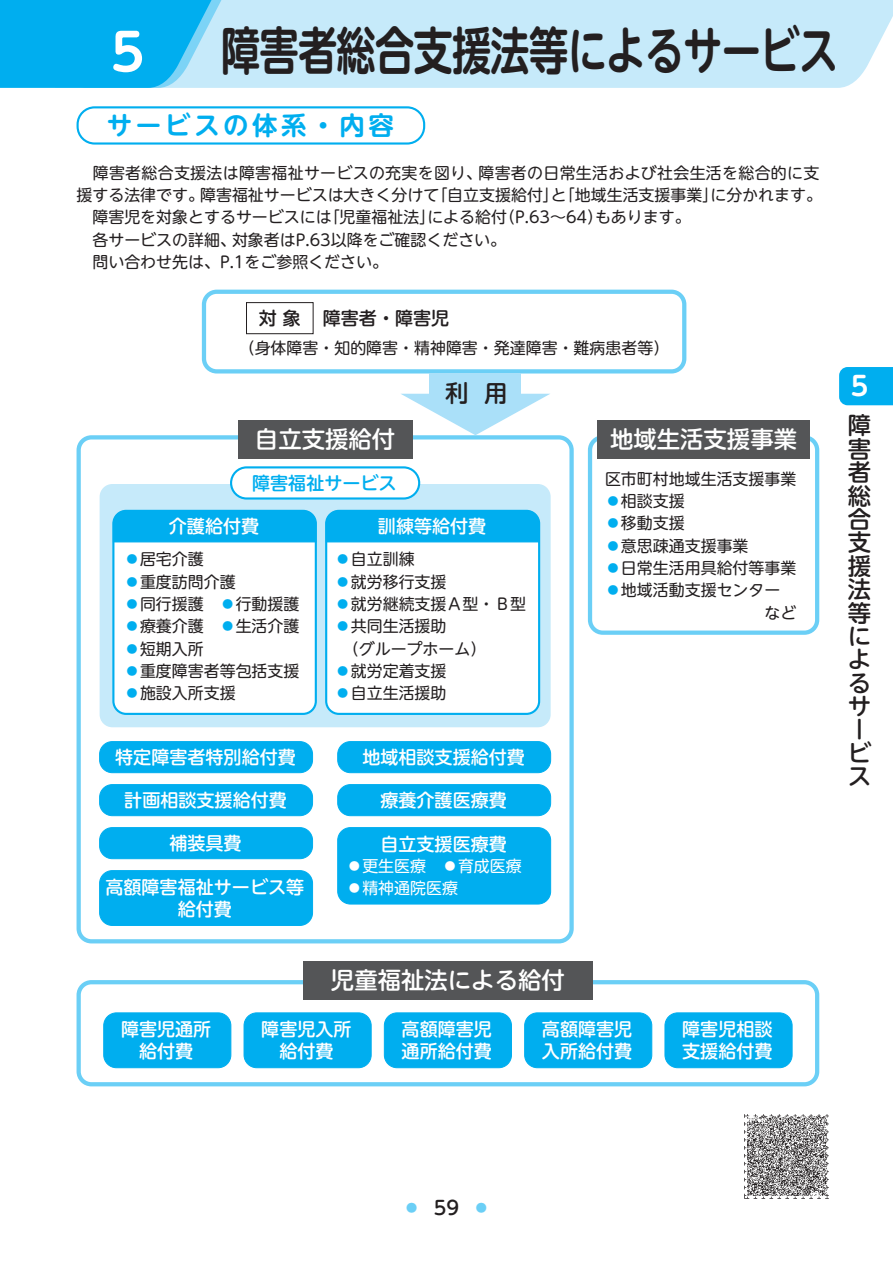
<style>
.page{position:relative;width:893px;height:1263px;background:#fff}
.page>*{position:absolute;margin:0;border:0;box-sizing:border-box;transform-origin:0 0}
.t1{font:700 51px "UD Shin M Go Pro De";letter-spacing:-.02em;color:#231f20;scale:.77 1}
.t2{font:700 51px "UD Shin M Go Pro De";color:#fff}
.t3{font:700 26.55px "UD Shin M Go Pro De";color:#fff}
.t4{font:700 25.5px "UD Shin M Go Pro De";letter-spacing:.14em;color:#00aeef}
.t5{font:500 23.4px "UD Shin M Go Pro";color:#fff}
.t6{font:500 23.4px/23.4px "UD Shin M Go Pro";color:#231f20}
.t7{font:500 18px/22.4px "UD Shin M Go Pro";color:#fff;text-align:center}
.t8{font:500 18px "UD Shin M Go Pro";color:#231f20}
.t9{font:500 18px "UD Shin M Go Pro";color:#00aeef}
.t10{font:500 16.5px "UD Shin M Go Pro";color:#6bcff6}
.t11{font:15.9px/22.4px "UD Shin M Go Pro";color:#231f20}
.t12{font:15.9px/22.4px "UD Shin M Go Pro";color:#fff}
.s1{color:#00aeef}
.s2{font-size:19.2px;color:#231f20}
</style>
<div class="page">
<div style="left:839px;top:367px;width:54px;height:38px;background:#00aeef"></div>
<div style="left:77px;top:106px;width:348px;height:39px;border:2px solid #00aeef;border-radius:17px"></div>
<div style="left:100px;top:484px;width:451px;height:243px;background:#c6eafa;border-radius:13px"></div>
<div style="left:77px;top:435px;width:497px;height:508px;border:4px solid #6bcff6;border-radius:13px"></div>
<div style="left:113px;top:511px;width:203px;height:203px;background:#fff;border-radius:13px"></div>
<div style="left:112px;top:510px;width:205px;height:205px;border:2px solid #00aeef;border-radius:13px"></div>
<div style="left:326px;top:511px;width:213px;height:203px;background:#fff;border-radius:13px"></div>
<div style="left:325px;top:510px;width:215px;height:205px;border:2px solid #00aeef;border-radius:13px"></div>
<div style="left:246px;top:302px;width:67px;height:32px;border:1px solid #231f20"></div>
<div style="left:100px;top:741px;width:213px;height:32px;background:#00aeef;border-radius:13px"></div>
<div style="left:99px;top:741px;width:214px;height:32px;border:1px solid #00aeef;border-radius:13px"></div>
<div style="left:104px;top:1013px;width:127px;height:55px;background:#00aeef;border-radius:13px"></div>
<div style="left:104px;top:1013px;width:127px;height:55px;border:1px solid #00aeef;border-radius:13px"></div>
<div style="left:244px;top:1013px;width:127px;height:55px;background:#00aeef;border-radius:13px"></div>
<div style="left:244px;top:1013px;width:127px;height:55px;border:1px solid #00aeef;border-radius:13px"></div>
<div style="left:384px;top:1013px;width:127px;height:55px;background:#00aeef;border-radius:13px"></div>
<div style="left:384px;top:1013px;width:128px;height:55px;border:1px solid #00aeef;border-radius:13px"></div>
<div style="left:525px;top:1013px;width:127px;height:55px;background:#00aeef;border-radius:13px"></div>
<div style="left:524px;top:1013px;width:128px;height:55px;border:1px solid #00aeef;border-radius:13px"></div>
<div style="left:665px;top:1013px;width:127px;height:55px;background:#00aeef;border-radius:13px"></div>
<div style="left:665px;top:1013px;width:127px;height:55px;border:1px solid #00aeef;border-radius:13px"></div>
<div style="left:100px;top:784px;width:213px;height:32px;background:#00aeef;border-radius:13px"></div>
<div style="left:99px;top:784px;width:214px;height:32px;border:1px solid #00aeef;border-radius:13px"></div>
<div style="left:100px;top:827px;width:213px;height:32px;background:#00aeef;border-radius:13px"></div>
<div style="left:99px;top:827px;width:214px;height:32px;border:1px solid #00aeef;border-radius:13px"></div>
<div style="left:100px;top:870px;width:213px;height:55px;background:#00aeef;border-radius:13px"></div>
<div style="left:99px;top:870px;width:214px;height:56px;border:1px solid #00aeef;border-radius:13px"></div>
<div style="left:338px;top:741px;width:213px;height:32px;background:#00aeef;border-radius:13px"></div>
<div style="left:337px;top:741px;width:214px;height:32px;border:1px solid #00aeef;border-radius:13px"></div>
<div style="left:338px;top:784px;width:213px;height:32px;background:#00aeef;border-radius:13px"></div>
<div style="left:337px;top:784px;width:214px;height:32px;border:1px solid #00aeef;border-radius:13px"></div>
<div style="left:338px;top:827px;width:213px;height:77px;background:#00aeef;border-radius:13px"></div>
<div style="left:337px;top:827px;width:214px;height:77px;border:1px solid #00aeef;border-radius:13px"></div>
<div style="left:202px;top:290px;width:484px;height:83px;border:4px solid #6bcff6;border-radius:13px"></div>
<div style="left:77px;top:980px;width:742px;height:106px;border:4px solid #6bcff6;border-radius:13px"></div>
<div style="left:588px;top:435px;width:231px;height:200px;border:4px solid #6bcff6;border-radius:13px"></div>
<div style="left:238px;top:420px;width:174px;height:39px;background:#545557"></div>
<div style="left:303px;top:961px;width:290px;height:38px;background:#545557"></div>
<div style="left:597px;top:420px;width:213px;height:39px;background:#545557"></div>
<div style="left:231px;top:467px;width:188px;height:31px;background:#fff;border-radius:16px"></div>
<div style="left:230px;top:466px;width:190px;height:33px;border:2px solid #00aeef;border-radius:16px"></div>
<div style="left:113px;top:510px;width:203px;height:32px;background:#00aeef"></div>
<div style="left:326px;top:510px;width:214px;height:32px;background:#00aeef"></div>
<div style="left:430px;top:373px;width:91px;height:33px;background:#aae0f9"></div>
<svg style="left:401px;top:394px;width:149px;height:41px"></svg>
<div style="left:238px;top:0;width:655px;height:88px;background:#c6eafa"></div>
<svg style="left:0;top:0;width:238px;height:88px;background:#26b9f1"></svg>
<img style="left:744px;top:1114px;width:85px;height:85px">
<h1 class="t2" style="left:111px;top:11px;width:35px">5</h1>
<h1 class="t1" style="left:221px;top:9px;width:803px">障害者総合支援法等によるサービス</h1>
<h3 class="t4" style="left:107px;top:105px;width:289px">サービスの体系・内容</h3>
<p class="t11" style="left:77px;top:161px;width:747px">　障害者総合支援法は障害福祉サービスの充実を図り、障害者の日常生活および社会生活を総合的に支援する法律です。障害福祉サービスは大きく分けて「自立支援給付」と「地域生活支援事業」に分かれます。　障害児を対象とするサービスには「児童福祉法」による給付（P.63～64）もあります。<br>　各サービスの詳細、対象者はP.63以降をご確認ください。<br>　問い合わせ先は、P.1をご参照ください。</p>
<p class="t8" style="left:269px;top:303px;width:182px">　　　障害者・障害児</p>
<p class="t11" style="left:239px;top:336px;width:432px">（身体障害・知的障害・精神障害・発達障害・難病患者等）</p>
<p class="t8" style="left:259px;top:304px;width:44px">対 象</p>
<h3 class="t5" style="left:255px;top:420px;width:142px">自立支援給付</h3>
<h3 class="t6" style="left:445px;top:380px;width:64px">利 用</h3>
<p class="t9" style="left:252px;top:468px;width:146px">障害福祉サービス</p>
<p class="t7" style="left:169px;top:514px;width:92px">介護給付費</p>
<p class="t11" style="left:124px;top:547px;width:177px"><span class="s1">◦</span>居宅介護　<br><span class="s1">◦</span>重度訪問介護<br><span class="s1">◦</span>同行援護　<span class="s1">◦</span>行動援護<span class="s1">◦</span>療養介護　<span class="s1">◦</span>生活介護<span class="s1">◦</span>短期入所<br><span class="s1">◦</span>重度障害者等包括支援<span class="s1">◦</span>施設入所支援</p>
<p class="t7" style="left:378px;top:514px;width:110px">訓練等給付費</p>
<p class="t11" style="left:335px;top:547px;width:193px"><span class="s1">◦</span>自立訓練<br><span class="s1">◦</span>就労移行支援<br><span class="s1">◦</span>就労継続支援Ａ型・Ｂ型<span class="s1">◦</span>共同生活援助<br>　（グループホーム）<br><span class="s1">◦</span>就労定着支援<br><span class="s1">◦</span>自立生活援助</p>
<p class="t7" style="left:115px;top:745px;width:182px">特定障害者特別給付費</p>
<p class="t7" style="left:124px;top:788px;width:164px">計画相談支援給付費</p>
<p class="t7" style="left:169px;top:831px;width:74px">補装具費</p>
<p class="t7" style="left:105px;top:875px;width:200px">高額障害福祉サービス等給付費</p>
<p class="t7" style="left:362px;top:745px;width:164px">地域相談支援給付費</p>
<p class="t7" style="left:380px;top:788px;width:128px">療養介護医療費</p>
<p class="t7" style="left:380px;top:832px;width:128px">自立支援医療費</p>
<p class="t12" style="left:346px;top:854px;width:177px">◦更生医療　◦育成医療◦精神通院医療</p>
<h3 class="t5" style="left:610px;top:420px;width:189px">地域生活支援事業</h3>
<p class="t11" style="left:605px;top:467px;width:193px">区市町村地域生活支援事業</p>
<p class="t11" style="left:605px;top:489px;width:81px"><span class="s1">◦</span>相談支援</p>
<p class="t11" style="left:605px;top:511px;width:81px"><span class="s1">◦</span>移動支援</p>
<p class="t11" style="left:605px;top:534px;width:145px"><span class="s1">◦</span>意思疎通支援事業</p>
<p class="t11" style="left:605px;top:556px;width:193px"><span class="s1">◦</span>日常生活用具給付等事業</p>
<p class="t11" style="left:605px;top:578px;width:177px"><span class="s1">◦</span>地域活動支援センター</p>
<p class="t11" style="left:764px;top:601px;width:33px">など</p>
<h2 class="t3" style="left:851px;top:365px;width:19px">5</h2>
<h3 class="t6" style="left:848px;top:413px;width:25px">障害者総合支援法等によるサービス</h3>
<h3 class="t5" style="left:331px;top:961px;width:235px">児童福祉法による給付</h3>
<p class="t7" style="left:121px;top:1017px;width:92px">障害児通所給付費</p>
<p class="t7" style="left:261px;top:1017px;width:92px">障害児入所給付費</p>
<p class="t7" style="left:402px;top:1017px;width:92px;text-align:left">高額障害児通所給付費</p>
<p class="t7" style="left:542px;top:1017px;width:92px;text-align:left">高額障害児入所給付費</p>
<p class="t7" style="left:682px;top:1017px;width:92px;text-align:left">障害児相談支援給付費</p>
<p class="t10" style="left:403px;top:1194px;width:88px">◦ <span class="s2">59</span> ◦</p>
</div>
